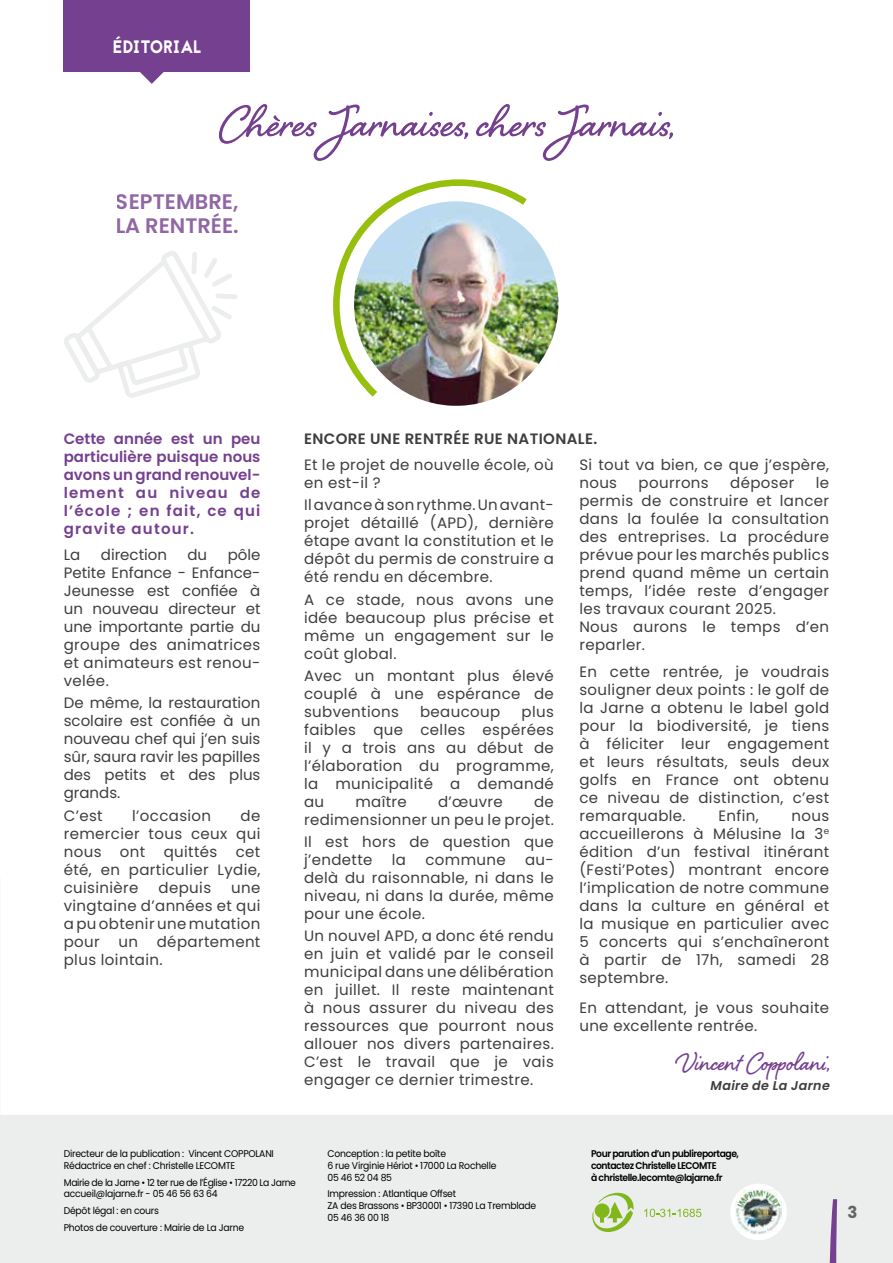
<style>
.page{position:relative;width:893px;height:1263px;background:#fff}
.page>*{position:absolute;margin:0;border:0;box-sizing:border-box;transform-origin:0 0}
.t1{font:700 57px "Shelby";color:#75408f}
.t2{font:700 33px "Shelby";letter-spacing:-.005em;color:#75408f;scale:.95 1}
.t3{font:600 21px/24px "Poppins";color:#75408f}
.t4{font:18px "Jaapokki";letter-spacing:.015em;color:#fff;scale:.9 1}
.t5{font:18px "Jaapokki";letter-spacing:-.01em;color:#fff;scale:.9 1}
.t6{font:700 16.5px "Poppins";color:#646567}
.t7{font:15px/18px "Poppins";letter-spacing:.025em;color:#3e3d40;text-align:justify}
.t8{font:600 15px/18px "Poppins";letter-spacing:.08em;color:#75408f;text-align:justify}
.t9{font:600 15px "Poppins";letter-spacing:.025em;color:#3e3d40}
.t10{font:15px "Poppins";color:#3e3d40}
.t11{font:13.8px "Courier";color:#000}
.t12{font:italic 600 12.75px "Poppins";color:#3e3d40}
.t13{font:9.75px/11.7px "Poppins";letter-spacing:-.025em;color:#000;scale:.95 1}
.t14{font:600 9.75px/11.7px "Poppins";letter-spacing:-.05em;color:#000;scale:.95 1}
</style>
<div class="page">
<div style="left:0;top:1115px;width:893px;height:148px;background:#eceded"></div>
<svg style="left:829px;top:1199px;width:9px;height:64px"></svg>
<div style="left:63px;top:0;width:187px;height:71px;background:#75408f"></div>
<svg style="left:137px;top:71px;width:30px;height:13px"></svg>
<svg style="left:64px;top:251px;width:173px;height:147px"></svg>
<img style="left:354px;top:201px;width:204px;height:205px;border-radius:101px">
<img style="left:333px;top:179px;width:201px;height:225px">
<div style="left:730px;top:1183px;width:57px;height:57px;background:#fff;border-radius:50%"></div>
<img style="left:735px;top:1189px;width:47px;height:46px">
<svg style="left:644px;top:1209px;width:57px;height:8px"></svg>
<svg style="left:592px;top:1192px;width:42px;height:40px"></svg>
<p class="t4" style="left:113px;top:34px;width:100px">ÉDITORIAL</p>
<p class="t5" style="left:83px;top:34px;width:50px">CCAS</p>
<h1 class="t1" style="left:220px;top:83px;width:455px">Chères Jarnaises, chers Jarnais,</h1>
<h3 class="t3" style="left:116px;top:190px;width:125px">SEPTEMBRE,<br>LA RENTRÉE.</h3>
<p class="t8" style="left:64px;top:429px;width:198px">Cette année est un peu particulière puisque nous avons un grand renouvel&shy;lement au niveau de l’école ; en fait, ce qui gravite autour.</p>
<p class="t7" style="left:64px;top:546px;width:18px">La</p>
<p class="t10" style="left:101px;top:546px;width:68px">direction</p>
<p class="t7" style="left:187px;top:546px;width:21px">du</p>
<p class="t7" style="left:64px;top:546px;width:198px;text-indent:164px">pôle Petite Enfance - Enfance-Jeunesse est confiée à un nouveau directeur et une importante partie du groupe des animatrices et animateurs est renou&shy;velée.</p>
<p class="t7" style="left:64px;top:694px;width:198px">De même, la restauration scolaire est confiée à un nouveau chef qui j’en suis sûr, saura ravir les papilles des petits et des plus grands.</p>
<p class="t7" style="left:64px;top:806px;width:40px">C’est</p>
<p class="t7" style="left:132px;top:806px;width:81px">l’occasion</p>
<p class="t7" style="left:64px;top:806px;width:198px;text-indent:177px">de remercier tous ceux qui nous ont quittés cet été, en particulier Lydie, cuisinière</p>
<p class="t7" style="left:159px;top:878px;width:54px">depuis</p>
<p class="t7" style="left:64px;top:878px;width:198px;text-indent:167px">une vingtaine d’années et qui a pu obtenir une mutation pour un département plus lointain.</p>
<p class="t9" style="left:304px;top:430px;width:295px">ENCORE UNE RENTRÉE RUE NATIONALE.</p>
<p class="t7" style="left:304px;top:456px;width:251px">Et le projet de nouvelle école, où en est-il ?</p>
<p class="t7" style="left:304px;top:496px;width:251px">Il avance à son rythme. Un avant&shy;projet détaillé (APD), dernière étape avant la constitution et le dépôt du permis de construire a été rendu en décembre.</p>
<p class="t7" style="left:304px;top:590px;width:251px">A ce stade, nous avons une idée beaucoup plus précise et même un engagement sur le coût global.</p>
<p class="t7" style="left:304px;top:667px;width:251px">Avec un montant plus élevé couplé à une espérance de subventions</p>
<p class="t7" style="left:579px;top:456px;width:251px">Si tout va bien, ce que j’espère, nous</p>
<p class="t7" style="left:639px;top:474px;width:72px">pourrons</p>
<p class="t7" style="left:730px;top:474px;width:66px">déposer</p>
<p class="t7" style="left:579px;top:474px;width:251px;text-align:left;text-indent:236px">le permis de construire et lancer dans la foulée la consultation des entreprises. La procédure prévue pour les marchés publics prend quand même un certain temps, l’idée reste d’engager les travaux courant 2025.<br>Nous aurons le temps d’en reparler.</p>
<p class="t7" style="left:579px;top:662px;width:251px">En cette rentrée, je voudrais souligner deux points : le golf de la Jarne a obtenu le label gold pour la biodiversité, je tiens à féliciter leur engagement et leurs résultats, seuls deux golfs en France ont obtenu ce niveau de distinction, c’est remarquable.</p>
<p class="t7" style="left:304px;top:703px;width:251px;text-indent:217px">plus faibles que celles espérées il y a trois ans au début de l’élaboration du programme, la municipalité a demandé au</p>
<p class="t7" style="left:420px;top:703px;width:82px">beaucoup</p>
<p class="t7" style="left:355px;top:793px;width:53px">maître</p>
<p class="t7" style="left:438px;top:793px;width:66px">d’œuvre</p>
<p class="t7" style="left:304px;top:793px;width:251px;text-align:right">de<br>redimensionner un peu le projet.</p>
<p class="t7" style="left:304px;top:833px;width:251px">Il est hors de question que j’endette</p>
<p class="t7" style="left:718px;top:806px;width:42px">Enfin,</p>
<p class="t7" style="left:579px;top:806px;width:251px;text-indent:212px">nous accueillerons à Mélusine la 3<sup>e </sup>édition d’un festival itinérant (Festi’Potes) montrant encore l’implication de notre commune dans la culture en général et la musique en particulier avec 5 concerts qui s’enchaîneront à partir de 17h, samedi 28 septembre.</p>
<p class="t7" style="left:579px;top:999px;width:251px">En attendant, je vous souhaite une excellente rentrée.</p>
<p class="t7" style="left:392px;top:851px;width:16px">la</p>
<p class="t7" style="left:425px;top:851px;width:82px">commune</p>
<p class="t7" style="left:304px;top:851px;width:251px;text-indent:221px">au&shy;delà du raisonnable, ni dans le niveau, ni dans la durée, même pour une école.</p>
<p class="t7" style="left:304px;top:927px;width:251px">Un nouvel APD, a donc été rendu en juin et validé par le conseil municipal dans une délibération en juillet. Il reste maintenant à nous assurer du niveau des ressources que pourront nous allouer nos divers partenaires.<br>C’est le travail que je vais engager ce dernier trimestre.</p>
<h2 class="t2" style="left:677px;top:1039px;width:162px">Vincent Coppolani,</h2>
<p class="t12" style="left:710px;top:1078px;width:125px">Maire de La Jarne</p>
<p class="t11" style="left:608px;top:1068px;width:226px">ai167593660732_1 LIGNES.pdf</p>
<p class="t13" style="left:64px;top:1148px;width:223px">Directeur de la publication : Vincent COPPOLANI<br>Rédactrice en chef : Christelle LECOMTE</p>
<p class="t13" style="left:64px;top:1176px;width:246px">Mairie de la Jarne • 12 ter rue de l’Église • 17220 La Jarne accueil@lajarne.fr - 05 46 56 63 64</p>
<p class="t13" style="left:64px;top:1202px;width:191px;line-height:16.8px">Dépôt légal : en cours<br>Photos de couverture : Mairie de La Jarne</p>
<p class="t13" style="left:327px;top:1148px;width:179px">Conception : la petite boîte<br>6 rue Virginie Hériot • 17000 La Rochelle<br>05 46 52 04 85</p>
<p class="t13" style="left:327px;top:1188px;width:221px">Impression : Atlantique Offset<br>ZA des Brassons • BP30001 • 17390 La Tremblade<br>05 46 36 00 18</p>
<p class="t14" style="left:591px;top:1148px;width:157px">Pour parution d’un publireportage, contactez Christelle LECOMTE<br>à christelle.lecomte@lajarne.fr</p>
<p class="t6" style="left:848px;top:1202px;width:11px">3</p>
</div>
